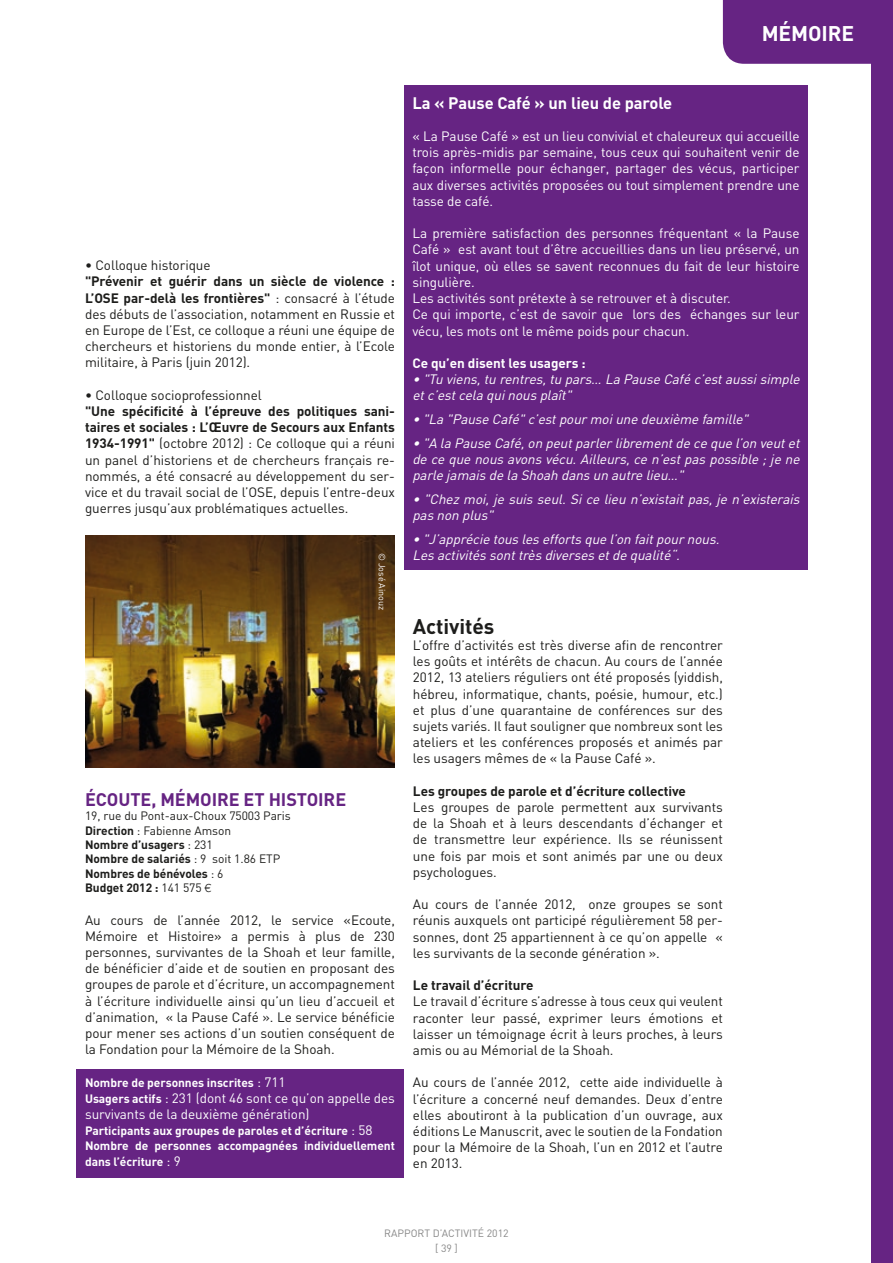
<style>
.page{position:relative;width:893px;height:1263px;background:#fff}
.page>*{position:absolute;margin:0;border:0;box-sizing:border-box;transform-origin:0 0}
.SOUS-TITRE{font:700 21px "DIN";letter-spacing:-.005em;color:#1d1d1b}
.t1{font:700 21px "DIN";letter-spacing:-.005em;color:#fff}
.TITRE_-_MAISON_GD_AG{font:700 18px "DIN";letter-spacing:-.005em;color:#662483}
.TITRE_ENCADRE_SECTEU{font:700 16.5px "DIN";letter-spacing:-.005em;color:#fff}
.TEXTE{font:13.5px/16.2px "DIN";letter-spacing:-.005em;color:#1d1d1b;text-align:justify}
.TEXTE-2{font:13.5px/16.2px "DIN";letter-spacing:-.005em;color:#fff}
.t2{font:italic 13.5px/16.2px "DIN";letter-spacing:-.005em;color:#fff}
.TEXTE_GRAS{font:700 13.5px "DIN";letter-spacing:-.005em;color:#1d1d1b}
.t3{font:700 13.5px "DIN";letter-spacing:-.005em;color:#fff}
.TEXTE-3{font:700 12px/16.2px "DIN";letter-spacing:-.005em;color:#fff}
.Texte_-_MAISON{font:700 12px "DIN";letter-spacing:-.005em;color:#1d1d1b}
.Texte_-_MAISON-2{font:12px "DIN";letter-spacing:-.005em;color:#1d1d1b}
.t4{font:10.5px "DIN";color:#878787}
.t5{font:9px "DIN";letter-spacing:-.005em;color:#fff}
.s1{font-weight:700}
.s2{font-weight:400}
.s3{font-family:"Helvetica Neue";font-weight:300;font-size:11.4px}
.s4{font-weight:400;font-size:13.5px}
.s5{font-weight:700;font-size:12px}
</style>
<div class="page">
<div style="left:872px;top:0;width:21px;height:1263px;background:#662483"></div>
<div style="left:723px;top:0;width:149px;height:64px;background:#662483"></div>
<div style="left:404px;top:85px;width:404px;height:485px;background:#662483"></div>
<div style="left:76px;top:1069px;width:328px;height:109px;background:#662483"></div>
<img style="left:85px;top:535px;width:310px;height:233px">
<h1 class="t1" style="left:762px;top:19px;width:94px">MÉMOIRE</h1>
<p class="TEXTE" style="left:85px;top:257px;width:127px">• Colloque historique</p>
<p class="TEXTE" style="left:85px;top:273px;width:311px"><span class="s1">"Prévenir et guérir dans un siècle de violence :<br>L’OSE par-delà les frontières"</span> : consacré à l’étude des débuts de l’association, notamment en Russie et en Europe de l’Est, ce colloque a réuni une équipe de chercheurs et historiens du monde entier, à l’Ecole militaire, à Paris (juin 2012).</p>
<p class="TEXTE" style="left:85px;top:387px;width:178px">• Colloque socioprofessionnel</p>
<p class="TEXTE" style="left:85px;top:403px;width:311px"><span class="s1">"Une spécificité à l’épreuve des politiques sani&shy;taires et sociales : L’Œuvre de Secours aux Enfants 1934-1991"</span> (octobre 2012) : Ce colloque qui a réuni un panel d’historiens et de chercheurs français re&shy;nommés, a été consacré au développement du ser&shy;vice et du travail social de l’OSE, depuis l’entre-deux guerres jusqu’aux problématiques actuelles.</p>
<p class="t5" style="left:388px;top:553px;width:59px;rotate:90deg">© José Ainouz</p>
<p class="TITRE_-_MAISON_GD_AG" style="left:85px;top:787px;width:263px">ÉCOUTE, MÉMOIRE ET HISTOIRE</p>
<p class="Texte_-_MAISON-2" style="left:85px;top:808px;width:207px">19, rue du Pont-aux-Choux 75003 Paris</p>
<p class="Texte_-_MAISON-2" style="left:85px;top:823px;width:148px"><span class="s1">Direction</span> : Fabienne Amson</p>
<p class="Texte_-_MAISON" style="left:85px;top:837px;width:129px">Nombre d’usagers <span class="s2">: 231</span></p>
<p class="Texte_-_MAISON" style="left:85px;top:851px;width:197px">Nombre de salariés <span class="s2">: 9 soit 1.86 ETP</span></p>
<p class="Texte_-_MAISON" style="left:85px;top:865px;width:140px">Nombres de bénévoles <span class="s2">: 6</span></p>
<p class="Texte_-_MAISON" style="left:85px;top:880px;width:128px">Budget 2012 : <span class="s2">141 575</span> <span class="s3">€</span></p>
<p class="TEXTE" style="left:85px;top:911px;width:311px">Au cours de l’année 2012, le service «Ecoute, Mémoire et Histoire» a permis à plus de 230 personnes, survivantes de la Shoah et leur famille, de bénéficier d’aide et de soutien en proposant des groupes de parole et d’écriture, un accompagnement à l’écriture individuelle ainsi qu’un lieu d’accueil et d’animation, « la Pause Café ». Le service bénéficie pour mener ses actions d’un soutien conséquent de la Fondation pour la Mémoire de la Shoah.</p>
<p class="TEXTE-3" style="left:85px;top:1074px;width:202px">Nombre de personnes inscrites <span class="s4">: 711</span></p>
<p class="TEXTE-2" style="left:85px;top:1089px;width:311px"><span class="s5">Usagers actifs</span> : 231 (dont 46 sont ce qu’on appelle des survivants de la deuxième génération)</p>
<p class="TEXTE-3" style="left:85px;top:1122px;width:289px">Participants aux groupes de paroles et d’écriture <span class="s4">: 58</span></p>
<p class="TEXTE-3" style="left:85px;top:1137px;width:311px">Nombre de personnes accompagnées individuellement dans l’écriture <span class="s4">: 9</span></p>
<p class="TITRE_ENCADRE_SECTEU" style="left:412px;top:92px;width:261px">La « Pause Café » un lieu de parole</p>
<p class="TEXTE-2" style="left:412px;top:128px;width:389px;text-align:justify">« La Pause Café » est un lieu convivial et chaleureux qui accueille trois après-midis par semaine, tous ceux qui souhaitent venir de façon informelle pour échanger, partager des vécus, participer aux diverses activités proposées ou tout simplement prendre une tasse de café.</p>
<p class="TEXTE-2" style="left:412px;top:225px;width:389px;text-align:justify">La première satisfaction des personnes fréquentant « la Pause Café » est avant tout d’être accueillies dans un lieu préservé, un îlot unique, où elles se savent reconnues du fait de leur histoire singulière.</p>
<p class="TEXTE-2" style="left:412px;top:290px;width:320px">Les activités sont prétexte à se retrouver et à discuter.</p>
<p class="TEXTE-2" style="left:412px;top:306px;width:389px">Ce qui importe, c’est de savoir que lors des échanges sur leur vécu, les mots ont le même poids pour chacun.</p>
<p class="t3" style="left:412px;top:354px;width:175px">Ce qu’en disent les usagers :</p>
<p class="t2" style="left:412px;top:371px;width:392px">• "Tu viens,tu rentres,tu pars… La Pause Café c’estaussisimple etc’estcela quinous plaît"</p>
<p class="t2" style="left:412px;top:411px;width:341px">• "La "Pause Café"c’estpourmoiune deuxième famille"</p>
<p class="t2" style="left:412px;top:434px;width:392px;text-align:justify">• "A la Pause Café,on peutparlerlibrementde ce que l’on veutet de ce que nous avons vécu.Ailleurs,ce n’estpas possible ;je ne parle jamais de la Shoah dans un autre lieu…"</p>
<p class="t2" style="left:412px;top:491px;width:392px">• "Chez moi, je suis seul. Si ce lieu n’existait pas, je n’existerais pas non plus"</p>
<p class="t2" style="left:412px;top:530px;width:312px">• "J’apprécie tous les efforts que l’on faitpournous.</p>
<p class="t2" style="left:412px;top:547px;width:272px">Les activités sonttrès diverses etde qualité“.</p>
<p class="SOUS-TITRE" style="left:413px;top:612px;width:83px">Activités</p>
<p class="TEXTE" style="left:413px;top:637px;width:311px">L’offre d’activités est très diverse afin de rencontrer les goûts et intérêts de chacun. Au cours de l’année 2012, 13 ateliers réguliers ont été proposés (yiddish, hébreu, informatique, chants, poésie, humour, etc.) et plus d’une quarantaine de conférences sur des sujets variés. Il faut souligner que nombreux sont les ateliers et les conférences proposés et animés par les usagers mêmes de « la Pause Café ».</p>
<p class="TEXTE_GRAS" style="left:413px;top:782px;width:274px">Les groupes de parole et d’écriture collective</p>
<p class="TEXTE" style="left:413px;top:799px;width:311px">Les groupes de parole permettent aux survivants de la Shoah et à leurs descendants d’échanger et de transmettre leur expérience. Ils se réunissent une fois par mois et sont animés par une ou deux psychologues.</p>
<p class="TEXTE" style="left:413px;top:896px;width:311px">Au cours de l’année 2012, onze groupes se sont réunis auxquels ont participé régulièrement 58 per&shy;sonnes, dont 25 appartiennent à ce qu’on appelle « les survivants de la seconde génération ».</p>
<p class="TEXTE_GRAS" style="left:413px;top:976px;width:122px">Le travail d’écriture</p>
<p class="TEXTE" style="left:413px;top:993px;width:311px">Le travail d’écriture s’adresse à tous ceux qui veulent raconter leur passé, exprimer leurs émotions et laisser un témoignage écrit à leurs proches, à leurs amis ou au Mémorial de la Shoah.</p>
<p class="TEXTE" style="left:413px;top:1074px;width:311px">Au cours de l’année 2012, cette aide individuelle à l’écriture a concerné neuf demandes. Deux d’entre elles aboutiront à la publication d’un ouvrage, aux éditions Le Manuscrit, avec le soutien de la Fondation pour la Mémoire de la Shoah, l’un en 2012 et l’autre en 2013.</p>
<p class="t4" style="left:384px;top:1226px;width:126px">RAPPORT D’ACTIVITÉ 2012</p>
<p class="t4" style="left:435px;top:1241px;width:24px">[ 39 ]</p>
</div>
